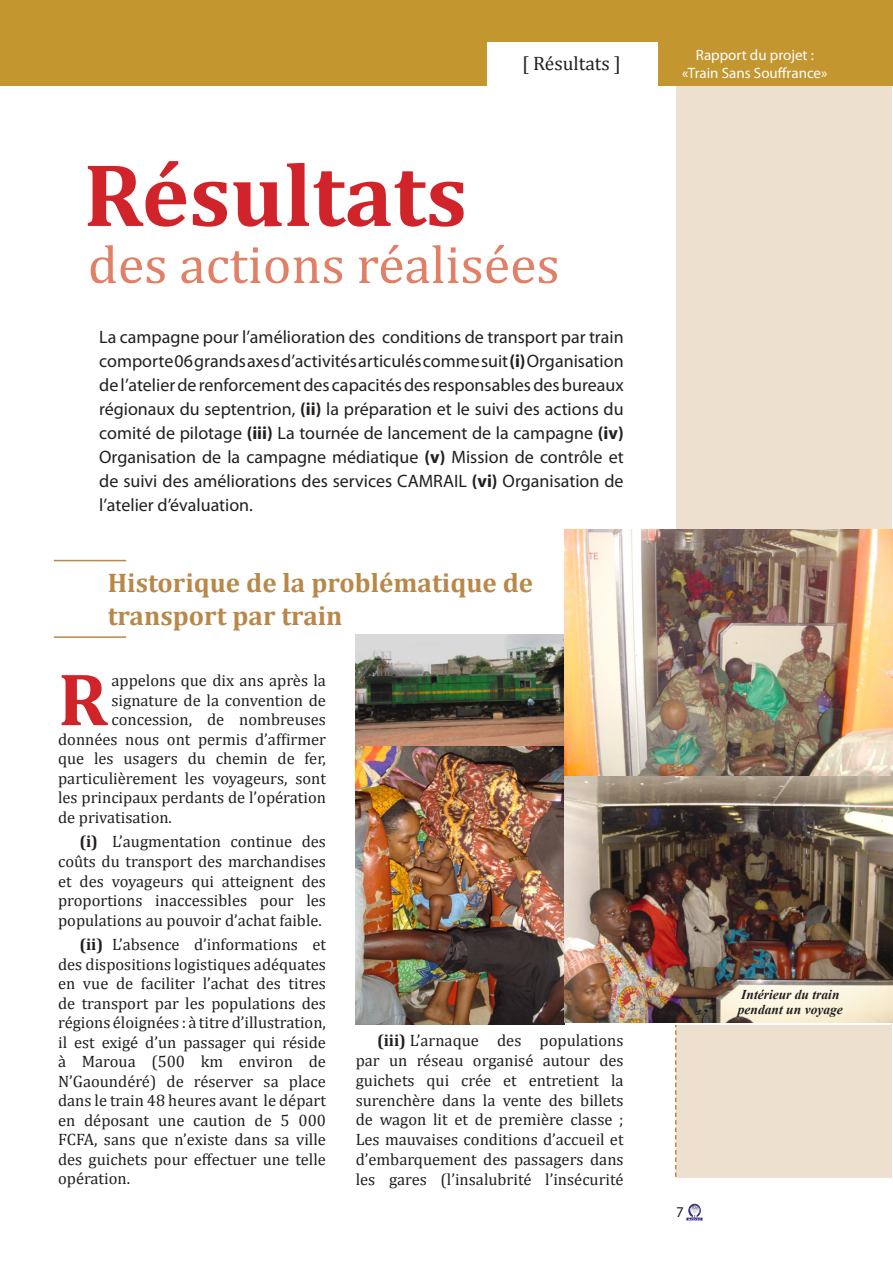
<style>
.page{position:relative;width:893px;height:1263px;background:#fff}
.page>*{position:absolute;margin:0;border:0;box-sizing:border-box;transform-origin:0 0}
.t1{font:700 90px "Cambria";color:#d1232a}
.t2{font:700 75px "Cambria";color:#d1232a}
.t3{font:54px "Cambria";color:#e18066}
.t4{font:700 27px/32.4px "Cambria";color:#b98747}
.t5{font:19.5px "Cambria";color:#231f20}
.t6{font:18px/24px "Myriad Pro";color:#231f20;text-align:justify}
.t7{font:16.5px/19.5px "Cambria";color:#231f20;text-align:justify}
.t8{font:15px/18px "Myriad Pro";color:#fff;text-align:center}
.t9{font:15px "Myriad Pro";color:#231f20}
.t10{font:italic 700 13.5px/15px "Times New Roman";color:#231f20}
.s1{font-weight:700}
</style>
<div class="page">
<div style="left:0;top:0;width:893px;height:85px;background:#c4962f"></div>
<div style="left:488px;top:43px;width:170px;height:51px;background:#fff"></div>
<svg style="left:688px;top:1204px;width:6px;height:12px"></svg>
<hr style="left:54px;top:560px;width:72px;height:1px;background:#b98747">
<hr style="left:54px;top:636px;width:72px;height:2px;background:#b98747">
<div style="left:676px;top:86px;width:215px;height:1092px;background:#eee0cf"></div>
<svg style="left:675px;top:1025px;width:1px;height:152px"></svg>
<img style="left:356px;top:635px;width:208px;height:111px">
<img style="left:356px;top:746px;width:208px;height:278px">
<img style="left:564px;top:529px;width:329px;height:493px">
<p class="t5" style="left:522px;top:52px;width:101px">[ Résultats ]</p>
<h1 class="t1" style="left:84px;top:140px;width:385px">Résultats</h1>
<h3 class="t3" style="left:88px;top:233px;width:473px">des actions réalisées</h3>
<p class="t6" style="left:99px;top:325px;width:526px">La campagne pour l’amélioration des conditions de transport par train comporte 06 grands axes d’activités articulés comme suit <span class="s1">(i)</span> Organisation de l’atelier de renforcement des capacités des responsables des bureaux régionaux du septentrion, <span class="s1">(ii)</span> la préparation et le suivi des actions du comité de pilotage <span class="s1">(iii)</span> La tournée de lancement de la campagne <span class="s1">(iv)<br></span>Organisation de la campagne médiatique <span class="s1">(v)</span> Mission de contrôle et de suivi des améliorations des services CAMRAIL <span class="s1">(vi)</span> Organisation de l’atelier d’évaluation.</p>
<h3 class="t4" style="left:108px;top:566px;width:427px">Historique de la problématique de transport par train</h3>
<h2 class="t2" style="left:58px;top:654px;width:51px">R</h2>
<p class="t7" style="left:111px;top:671px;width:216px">appelons que dix ans après la</p>
<p class="t7" style="left:111px;top:690px;width:216px">signature de la convention de</p>
<p class="t7" style="left:111px;top:710px;width:216px">concession, de nombreuses</p>
<p class="t7" style="left:58px;top:729px;width:269px">données nous ont permis d’affirmer</p>
<p class="t7" style="left:58px;top:749px;width:269px">que les usagers du chemin de fer,</p>
<p class="t7" style="left:58px;top:768px;width:269px">particulièrement les voyageurs, sont</p>
<p class="t7" style="left:58px;top:788px;width:269px">les principaux perdants de l’opération</p>
<p class="t7" style="left:58px;top:807px;width:115px">de privatisation.</p>
<p class="t7" style="left:58px;top:831px;width:269px;text-indent:21px"><span class="s1">(i)</span> L’augmentation continue des coûts du transport des marchandises et des voyageurs qui atteignent des proportions inaccessibles pour les populations au pouvoir d’achat faible.</p>
<p class="t7" style="left:58px;top:934px;width:269px;text-indent:21px"><span class="s1">(ii)</span> L’absence d’informations et des dispositions logistiques adéquates en vue de faciliter l’achat des titres de transport par les populations des régions éloignées : à titre d’illustration, il est exigé d’un passager qui réside à Maroua (500 km environ de N’Gaoundéré) de réserver sa place dans le train 48 heures avant le départ en déposant une caution de 5 000<br>FCFA, sans que n’existe dans sa ville des guichets pour effectuer une telle opération.</p>
<p class="t7" style="left:356px;top:1031px;width:269px;text-indent:21px"><span class="s1">(iii)</span> L’arnaque des populations par un réseau organisé autour des guichets qui crée et entretient la surenchère dans la vente des billets de wagon lit et de première classe ; Les mauvaises conditions d’accueil et d’embarquement des passagers dans les gares (l’insalubrité l’insécurité</p>
<p class="t8" style="left:682px;top:45px;width:147px">Rapport du projet : «Train Sans Souffrance»</p>
<p class="t10" style="left:738px;top:986px;width:107px">Intérieur du train pendant un voyage</p>
<p class="t9" style="left:676px;top:1203px;width:9px">7</p>
</div>
